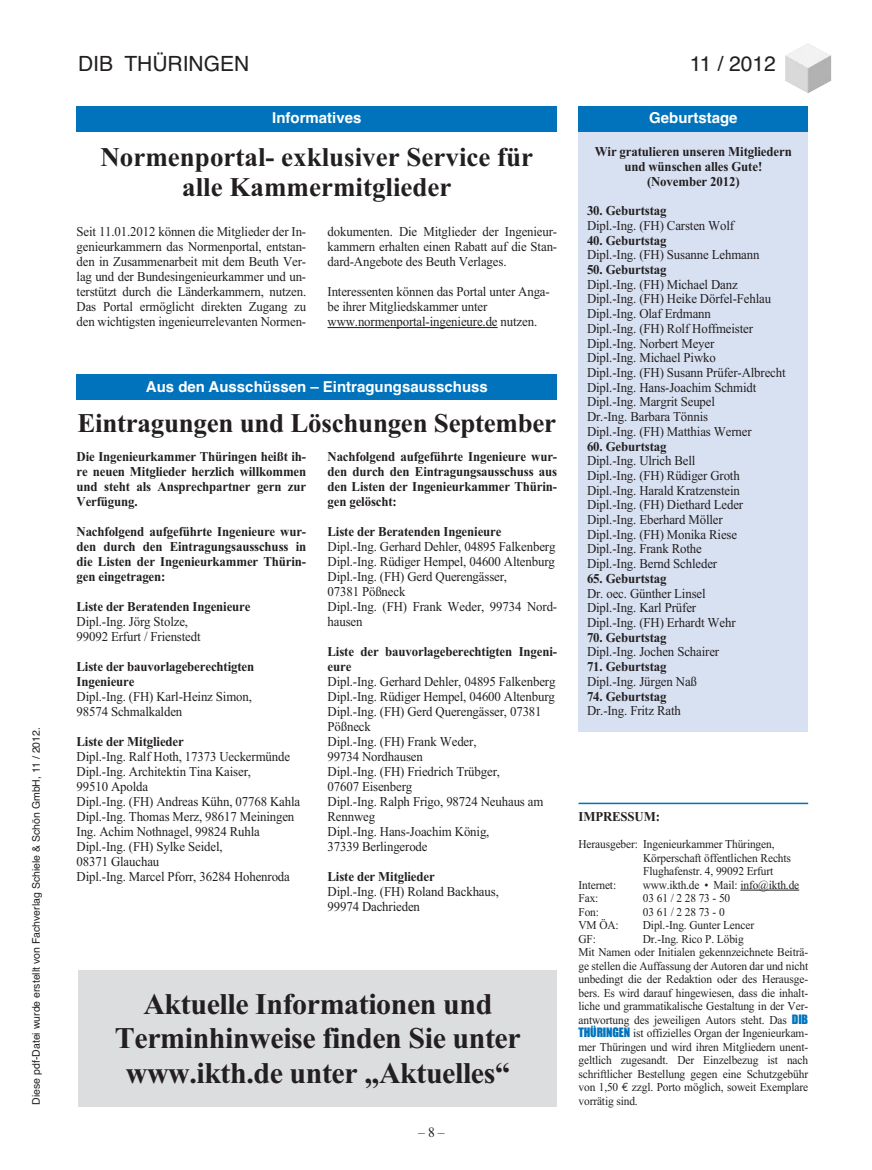
<style>
.page{position:relative;width:872px;height:1170px;background:#fff}
.page>*{position:absolute;margin:0;border:0;box-sizing:border-box;transform-origin:0 0}
.t1{font:700 30px/34.5px "Times New Roman";letter-spacing:-.015em;color:#231f20;text-align:center}
.t2{font:700 27px/30px "Times New Roman";color:#231f20;text-align:center}
.t3{font:21px "Helvetica";color:#231f20}
.t4{font:700 15px "Helvetica";color:#fff}
.t5{font:13.5px/15px "Times New Roman";letter-spacing:-.01em;color:#231f20;scale:.95 1}
.t6{font:700 13.5px/15px "Times New Roman";letter-spacing:-.01em;color:#231f20;text-align:justify;scale:.95 1}
.t7{font:12px/13.5px "Times New Roman";letter-spacing:-.01em;color:#231f20;scale:.95 1}
.t8{font:10.5px "Helvetica";color:#231f20}
.s1{font-family:"Impact";color:#0073bc}
.s2{font-family:"Euro Mono"}
</style>
<div class="page">
<div style="left:578px;top:128px;width:230px;height:604px;background:#d8e1f2"></div>
<div style="left:79px;top:969px;width:478px;height:137px;background:#dcdddf"></div>
<hr style="left:327px;top:327px;width:170px;height:1px;background:#231f20">
<hr style="left:76px;top:63px;width:224px;height:1px;background:#00aeef">
<img style="left:785px;top:43px;width:46px;height:50px">
<div style="left:77px;top:54px;width:700px;height:31px;background:#fff"></div>
<hr style="left:740px;top:889px;width:59px;height:1px;background:#231f20">
<hr style="left:578px;top:802px;width:230px;height:2px;background:#0073bc">
<div style="left:578px;top:106px;width:230px;height:26px;background:#0073bc"></div>
<div style="left:77px;top:106px;width:480px;height:26px;background:#0073bc"></div>
<div style="left:77px;top:374px;width:480px;height:26px;background:#0073bc"></div>
<p class="t8" style="left:30px;top:1104px;width:379px;rotate:-90deg">Diese pdf-Datei wurde erstellt von Fachverlag Schiele &amp; Schön GmbH, 11 / 2012.</p>
<h3 class="t3" style="left:78px;top:52px;width:173px">DIB THÜRINGEN</h3>
<h3 class="t3" style="left:690px;top:52px;width:88px">11 / 2012</h3>
<p class="t4" style="left:272px;top:109px;width:91px">Informatives</p>
<p class="t4" style="left:649px;top:109px;width:90px">Geburtstage</p>
<h2 class="t2" style="left:100px;top:141px;width:434px">Normenportal- exklusiver Service für alle Kammermitglieder</h2>
<p class="t6" style="left:595px;top:144px;width:209px;text-align:center">Wir gratulieren unseren Mitgliedern und wünschen alles Gute! (November 2012)</p>
<p class="t6" style="left:587px;top:203px;width:85px">30. Geburtstag</p>
<p class="t5" style="left:587px;top:218px;width:156px">Dipl.-Ing. (FH) Carsten Wolf</p>
<p class="t6" style="left:587px;top:232px;width:85px">40. Geburtstag</p>
<p class="t5" style="left:587px;top:247px;width:183px">Dipl.-Ing. (FH) Susanne Lehmann</p>
<p class="t6" style="left:587px;top:262px;width:85px">50. Geburtstag</p>
<p class="t5" style="left:587px;top:277px;width:211px">Dipl.-Ing. (FH) Michael Danz<br>Dipl.-Ing. (FH) Heike Dörfel-Fehlau<br>Dipl.-Ing. Olaf Erdmann<br>Dipl.-Ing. (FH) Rolf Hoffmeister<br>Dipl.-Ing. Norbert Meyer<br>Dipl.-Ing. Michael Piwko<br>Dipl.-Ing. (FH) Susann Prüfer-Albrecht<br>Dipl.-Ing. Hans-Joachim Schmidt<br>Dipl.-Ing. Margrit Seupel<br>Dr.-Ing. Barbara Tönnis<br>Dipl.-Ing. (FH) Matthias Werner</p>
<p class="t6" style="left:587px;top:438px;width:85px">60. Geburtstag</p>
<p class="t5" style="left:587px;top:453px;width:166px">Dipl.-Ing. Ulrich Bell<br>Dipl.-Ing. (FH) Rüdiger Groth<br>Dipl.-Ing. Harald Kratzenstein<br>Dipl.-Ing. (FH) Diethard Leder<br>Dipl.-Ing. Eberhard Möller<br>Dipl.-Ing. (FH) Monika Riese<br>Dipl.-Ing. Frank Rothe<br>Dipl.-Ing. Bernd Schleder</p>
<p class="t6" style="left:587px;top:570px;width:85px">65. Geburtstag</p>
<p class="t5" style="left:587px;top:585px;width:158px">Dr. oec. Günther Linsel<br>Dipl.-Ing. Karl Prüfer<br>Dipl.-Ing. (FH) Erhardt Wehr</p>
<p class="t6" style="left:587px;top:629px;width:85px">70. Geburtstag</p>
<p class="t5" style="left:587px;top:644px;width:141px">Dipl.-Ing. Jochen Schairer</p>
<p class="t6" style="left:587px;top:659px;width:85px">71. Geburtstag</p>
<p class="t5" style="left:587px;top:673px;width:117px">Dipl.-Ing. Jürgen Naß</p>
<p class="t6" style="left:587px;top:688px;width:85px">74. Geburtstag</p>
<p class="t5" style="left:587px;top:703px;width:100px">Dr.-Ing. Fritz Rath</p>
<p class="t5" style="left:77px;top:224px;width:243px;text-align:justify">Seit 11.01.2012 können die Mitglieder der In&shy;genieurkammern das Normenportal, entstan&shy;den in Zusammenarbeit mit dem Beuth Ver&shy;lag und der Bundesingenieurkammer und un&shy;terstützt durch die Länderkammern, nutzen.<br>Das Portal ermöglicht direkten Zugang zu den wichtigsten ingenieurrelevanten Normen-</p>
<p class="t5" style="left:327px;top:224px;width:243px;text-align:justify">dokumenten. Die Mitglieder der Ingenieur&shy;kammern erhalten einen Rabatt auf die Stan&shy;dard-Angebote des Beuth Verlages.</p>
<p class="t5" style="left:327px;top:284px;width:235px">Interessenten können das Portal unter Anga&shy;be ihrer Mitgliedskammer unter www.normenportal-ingenieure.de nutzen.</p>
<p class="t4" style="left:146px;top:377px;width:343px">Aus den Ausschüssen – Eintragungsausschuss</p>
<h2 class="t2" style="left:77px;top:408px;width:480px">Eintragungen und Löschungen September</h2>
<p class="t6" style="left:327px;top:449px;width:243px">Nachfolgend aufgeführte Ingenieure wur&shy;den durch den Eintragungsausschuss aus den Listen der Ingenieurkammer Thürin&shy;gen gelöscht:</p>
<p class="t6" style="left:327px;top:524px;width:185px">Liste der Beratenden Ingenieure</p>
<p class="t5" style="left:327px;top:539px;width:243px">Dipl.-Ing. Gerhard Dehler, 04895 Falkenberg<br>Dipl.-Ing. Rüdiger Hempel, 04600 Altenburg<br>Dipl.-Ing. (FH) Gerd Querengässer,<br>07381 Pößneck<br>Dipl.-Ing. (FH) Frank Weder, 99734 Nord&shy;hausen</p>
<p class="t6" style="left:327px;top:644px;width:243px">Liste der bauvorlageberechtigten Ingeni&shy;eure</p>
<p class="t5" style="left:327px;top:674px;width:241px">Dipl.-Ing. Gerhard Dehler, 04895 Falkenberg<br>Dipl.-Ing. Rüdiger Hempel, 04600 Altenburg<br>Dipl.-Ing. (FH) Gerd Querengässer, 07381<br>Pößneck<br>Dipl.-Ing. (FH) Frank Weder,<br>99734 Nordhausen<br>Dipl.-Ing. (FH) Friedrich Trübger,<br>07607 Eisenberg<br>Dipl.-Ing. Ralph Frigo, 98724 Neuhaus am<br>Rennweg<br>Dipl.-Ing. Hans-Joachim König,<br>37339 Berlingerode</p>
<p class="t6" style="left:327px;top:869px;width:114px">Liste der Mitglieder</p>
<p class="t5" style="left:327px;top:884px;width:182px">Dipl.-Ing. (FH) Roland Backhaus,<br>99974 Dachrieden</p>
<p class="t6" style="left:77px;top:449px;width:243px">Die Ingenieurkammer Thüringen heißt ih&shy;re neuen Mitglieder herzlich willkommen und steht als Ansprechpartner gern zur Verfügung.</p>
<p class="t6" style="left:77px;top:524px;width:243px">Nachfolgend aufgeführte Ingenieure wur&shy;den durch den Eintragungsausschuss in die Listen der Ingenieurkammer Thürin&shy;gen eingetragen:</p>
<p class="t6" style="left:77px;top:599px;width:185px">Liste der Beratenden Ingenieure</p>
<p class="t5" style="left:77px;top:614px;width:132px">Dipl.-Ing. Jörg Stolze,<br>99092 Erfurt / Frienstedt</p>
<p class="t6" style="left:77px;top:659px;width:189px">Liste der bauvorlageberechtigten<br>Ingenieure</p>
<p class="t5" style="left:77px;top:689px;width:186px">Dipl.-Ing. (FH) Karl-Heinz Simon,<br>98574 Schmalkalden</p>
<p class="t6" style="left:77px;top:734px;width:114px">Liste der Mitglieder</p>
<p class="t5" style="left:77px;top:749px;width:237px">Dipl.-Ing. Ralf Hoth, 17373 Ueckermünde Dipl.-Ing. Architektin Tina Kaiser,<br>99510 Apolda<br>Dipl.-Ing. (FH) Andreas Kühn, 07768 Kahla Dipl.-Ing. Thomas Merz, 98617 Meiningen Ing. Achim Nothnagel, 99824 Ruhla Dipl.-Ing. (FH) Sylke Seidel,<br>08371 Glauchau<br>Dipl.-Ing. Marcel Pforr, 36284 Hohenroda</p>
<p class="t6" style="left:578px;top:809px;width:87px">IMPRESSUM:</p>
<p class="t7" style="left:578px;top:837px;width:208px">Herausgeber: Ingenieurkammer Thüringen,</p>
<p class="t7" style="left:643px;top:850px;width:157px">Körperschaft öffentlichen Rechts</p>
<p class="t7" style="left:643px;top:864px;width:138px">Flughafenstr. 4, 99092 Erfurt</p>
<p class="t7" style="left:578px;top:877px;width:41px">Internet:</p>
<p class="t7" style="left:643px;top:877px;width:166px">www.ikth.de • Mail: info@ikth.de</p>
<p class="t7" style="left:578px;top:891px;width:22px">Fax:</p>
<p class="t7" style="left:643px;top:891px;width:94px">0361/22873-50</p>
<p class="t7" style="left:578px;top:904px;width:23px">Fon:</p>
<p class="t7" style="left:643px;top:904px;width:88px">0361/22873-0</p>
<p class="t7" style="left:578px;top:918px;width:44px">VM ÖA:</p>
<p class="t7" style="left:643px;top:918px;width:119px">Dipl.-Ing. Gunter Lencer</p>
<p class="t7" style="left:578px;top:931px;width:20px">GF:</p>
<p class="t7" style="left:578px;top:931px;width:243px;text-indent:64px">Dr.-Ing. Rico P. Löbig<br>Mit Namen oder Initialen gekennzeichnete Beiträ&shy;ge stellen die Auffassung der Autoren dar und nicht unbedingt die der Redaktion oder des Herausge&shy;bers. Es wird darauf hingewiesen, dass die inhalt&shy;liche und grammatikalische Gestaltung in der Ver&shy;antwortung des jeweiligen Autors steht. Das <span class="s1">DIB THÜRINGEN</span> ist offizielles Organ der Ingenieurkam&shy;mer Thüringen und wird ihren Mitgliedern unent&shy;geltlich zugesandt. Der Einzelbezug ist nach schriftlicher Bestellung gegen eine Schutzgebühr von 1,50 <span class="s2">€</span> zzgl. Porto möglich, soweit Exemplare vorrätig sind.</p>
<h1 class="t1" style="left:115px;top:986px;width:407px">Aktuelle Informationen und<br>Terminhinweise finden Sie unter www.ikth.de unter „Aktuelles“</h1>
</div>
